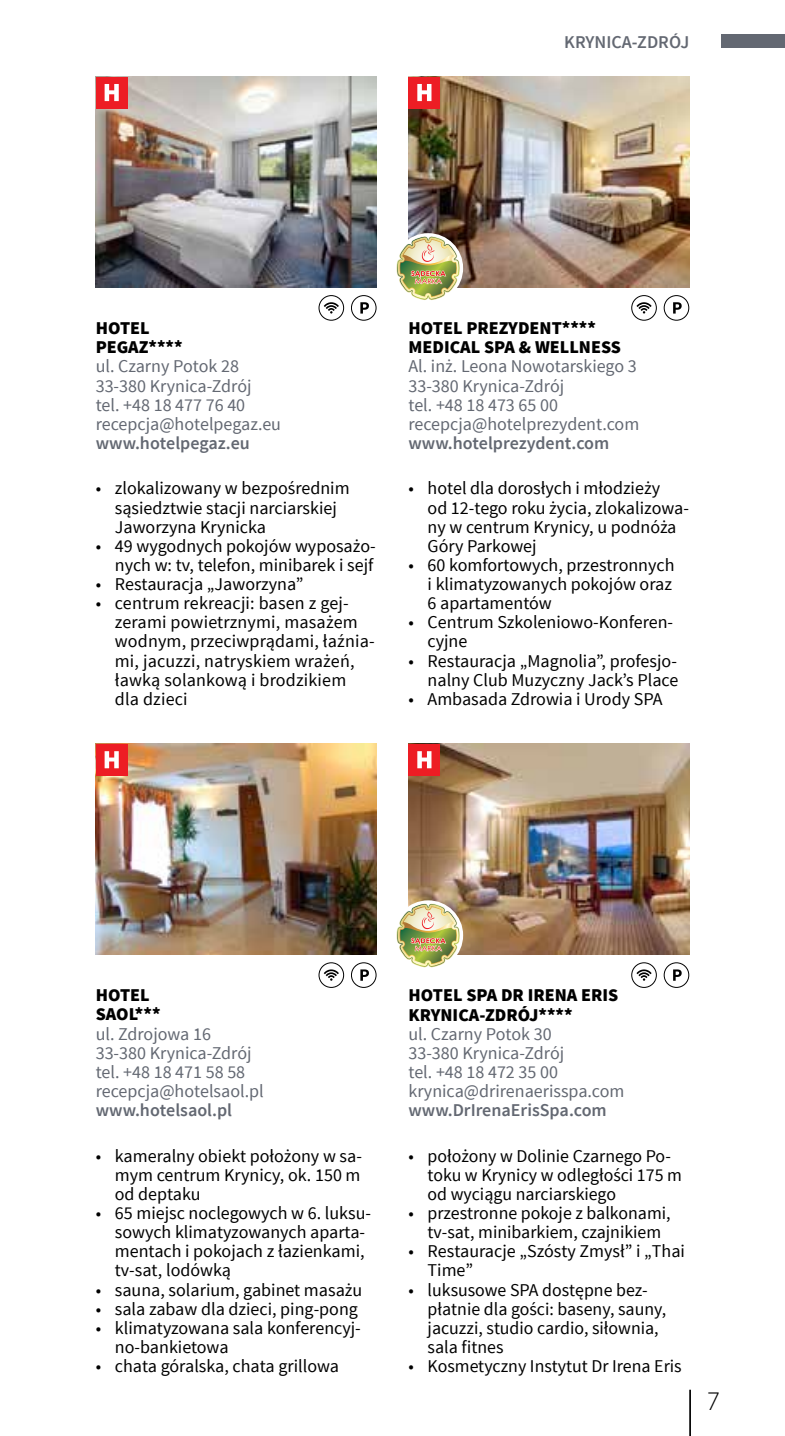
<style>
.page{position:relative;width:785px;height:1436px;background:#fff}
.page>*{position:absolute;margin:0;border:0;box-sizing:border-box;transform-origin:0 0}
.t1{font:300 27px "Myriad Pro";color:#000}
.t2{font:18px/19.1px "Source Sans Pro";color:#000}
.t3{font:18px/19.1px "Source Sans Pro";color:#636872}
.t4{font:900 18px/19.1px "Source Sans Pro";color:#000}
.t5{font:600 18px "Source Sans Pro";color:#636872}
</style>
<div class="page">
<hr style="left:689px;top:1389px;width:2px;height:46px;background:#000">
<div style="left:721px;top:35px;width:63px;height:13px;background:#636872"></div>
<img style="left:96px;top:77px;width:280px;height:210px">
<div style="left:351px;top:295px;width:25px;height:25px;border:1px solid #000;border-radius:50%"></div>
<svg style="left:360px;top:302px;width:9px;height:11px"></svg>
<svg style="left:323px;top:302px;width:16px;height:11px"></svg>
<div style="left:318px;top:295px;width:26px;height:25px;border:1px solid #000;border-radius:50%"></div>
<div style="left:96px;top:77px;width:32px;height:31px;background:#ed1d24"></div>
<svg style="left:105px;top:84px;width:14px;height:17px"></svg>
<img style="left:408px;top:77px;width:281px;height:210px">
<div style="left:393px;top:233px;width:70px;height:70px;background:#fff;border-radius:50%"></div>
<img style="left:396px;top:236px;width:64px;height:64px">
<div style="left:663px;top:295px;width:26px;height:25px;border:1px solid #000;border-radius:50%"></div>
<svg style="left:673px;top:302px;width:8px;height:11px"></svg>
<svg style="left:636px;top:302px;width:15px;height:11px"></svg>
<div style="left:631px;top:295px;width:25px;height:25px;border:1px solid #000;border-radius:50%"></div>
<div style="left:408px;top:77px;width:32px;height:31px;background:#ed1d24"></div>
<svg style="left:417px;top:84px;width:14px;height:17px"></svg>
<img style="left:96px;top:743px;width:280px;height:211px">
<div style="left:351px;top:962px;width:25px;height:25px;border:1px solid #000;border-radius:50%"></div>
<svg style="left:360px;top:969px;width:9px;height:11px"></svg>
<svg style="left:323px;top:969px;width:16px;height:11px"></svg>
<div style="left:318px;top:962px;width:26px;height:25px;border:1px solid #000;border-radius:50%"></div>
<div style="left:96px;top:743px;width:32px;height:32px;background:#ed1d24"></div>
<svg style="left:105px;top:751px;width:14px;height:17px"></svg>
<img style="left:408px;top:743px;width:281px;height:211px">
<div style="left:393px;top:900px;width:70px;height:70px;background:#fff;border-radius:50%"></div>
<img style="left:396px;top:903px;width:64px;height:64px">
<div style="left:663px;top:962px;width:26px;height:25px;border:1px solid #000;border-radius:50%"></div>
<svg style="left:673px;top:969px;width:8px;height:11px"></svg>
<svg style="left:636px;top:969px;width:15px;height:11px"></svg>
<div style="left:631px;top:962px;width:25px;height:25px;border:1px solid #000;border-radius:50%"></div>
<div style="left:408px;top:743px;width:32px;height:32px;background:#ed1d24"></div>
<svg style="left:417px;top:751px;width:14px;height:17px"></svg>
<p class="t5" style="left:564px;top:31px;width:126px">KRYNICA-ZDRÓJ</p>
<p class="t4" style="left:96px;top:319px;width:88px">HOTEL<br>PEGAZ****</p>
<p class="t3" style="left:96px;top:357px;width:187px">ul. Czarny Potok 28<br>33-380 Krynica-Zdrój<br>tel. +48 18 477 76 40 recepcja@hotelpegaz.eu</p>
<p class="t5" style="left:96px;top:431px;width:155px">www.hotelpegaz.eu</p>
<p class="t2" style="left:115px;top:479px;width:236px;text-indent:-19px">• zlokalizowany w bezpośrednim sąsiedztwie stacji narciarskiej<br>Jaworzyna Krynicka</p>
<p class="t2" style="left:96px;top:536px;width:281px;text-align:right">• 49 wygodnych pokojów wyposażo&shy;nych w: tv, telefon, minibarek i sejf</p>
<p class="t2" style="left:96px;top:574px;width:209px">• Restauracja „Jaworzyna”</p>
<p class="t2" style="left:115px;top:594px;width:261px;text-indent:-19px">• centrum rekreacji: basen z gej&shy;zerami powietrznymi, masażem wodnym, przeciwprądami, łaźnia&shy;mi, jacuzzi, natryskiem wrażeń, ławką solankową i brodzikiem dla dzieci</p>
<p class="t4" style="left:408px;top:319px;width:214px">HOTEL PREZYDENT****<br>MEDICAL SPA &amp; WELLNESS</p>
<p class="t3" style="left:408px;top:357px;width:232px">Al. inż. Leona Nowotarskiego 3<br>33-380 Krynica-Zdrój<br>tel. +48 18 473 65 00 recepcja@hotelprezydent.com</p>
<p class="t5" style="left:408px;top:431px;width:202px">www.hotelprezydent.com</p>
<p class="t2" style="left:427px;top:479px;width:263px;text-indent:-19px">• hotel dla dorosłych i młodzieży<br>od 12-tego roku życia, zlokalizowa&shy;ny w centrum Krynicy, u podnóża<br>Góry Parkowej</p>
<p class="t2" style="left:427px;top:555px;width:248px;text-indent:-19px">• 60 komfortowych, przestronnych i klimatyzowanych pokojów oraz<br>6 apartamentów</p>
<p class="t2" style="left:427px;top:613px;width:247px;text-indent:-19px">• Centrum Szkoleniowo-Konferen&shy;cyjne</p>
<p class="t2" style="left:408px;top:651px;width:271px;text-align:right">• Restauracja „Magnolia”, profesjo&shy;nalny Club Muzyczny Jack’s Place</p>
<p class="t2" style="left:408px;top:689px;width:256px">• Ambasada Zdrowia i Urody SPA</p>
<p class="t4" style="left:96px;top:986px;width:66px">HOTEL<br>SAOL***</p>
<p class="t3" style="left:96px;top:1024px;width:169px">ul. Zdrojowa 16<br>33-380 Krynica-Zdrój tel. +48 18 471 58 58 recepcja@hotelsaol.pl</p>
<p class="t5" style="left:96px;top:1098px;width:138px">www.hotelsaol.pl</p>
<p class="t2" style="left:115px;top:1146px;width:248px;text-align:justify;text-indent:-19px">• kameralny obiekt położony w sa&shy;mym centrum Krynicy, ok. 150 m od deptaku</p>
<p class="t2" style="left:115px;top:1203px;width:258px;text-indent:-19px">• 65 miejsc noclegowych w 6. luksu&shy;sowych klimatyzowanych aparta&shy;mentach i pokojach z łazienkami, tv-sat, lodówką</p>
<p class="t2" style="left:96px;top:1279px;width:268px">• sauna, solarium, gabinet masażu</p>
<p class="t2" style="left:96px;top:1299px;width:264px">• sala zabaw dla dzieci, ping-pong</p>
<p class="t2" style="left:115px;top:1318px;width:247px;text-indent:-19px">• klimatyzowana sala konferencyj&shy;no-bankietowa</p>
<p class="t2" style="left:96px;top:1356px;width:245px">• chata góralska, chata grillowa</p>
<p class="t4" style="left:408px;top:986px;width:211px">HOTEL SPA DR IRENA ERIS<br>KRYNICA-ZDRÓJ****</p>
<p class="t3" style="left:408px;top:1024px;width:217px">ul. Czarny Potok 30<br>33-380 Krynica-Zdrój<br>tel. +48 18 472 35 00 krynica@drirenaerisspa.com</p>
<p class="t5" style="left:408px;top:1098px;width:200px">www.DrIrenaErisSpa.com</p>
<p class="t2" style="left:427px;top:1146px;width:256px;text-indent:-19px">• położony w Dolinie Czarnego Po&shy;toku w Krynicy w odległości 175 m od wyciągu narciarskiego</p>
<p class="t2" style="left:408px;top:1203px;width:264px;text-align:center">• przestronne pokoje z balkonami, tv-sat, minibarkiem, czajnikiem</p>
<p class="t2" style="left:427px;top:1241px;width:259px;text-indent:-19px">• Restauracje „Szósty Zmysł” i „Thai<br>Time”</p>
<p class="t2" style="left:427px;top:1280px;width:240px;text-indent:-19px">• luksusowe SPA dostępne bez&shy;płatnie dla gości: baseny, sauny, jacuzzi, studio cardio, siłownia, sala fitnes</p>
<p class="t2" style="left:408px;top:1356px;width:275px">• Kosmetyczny Instytut Dr Irena Eris</p>
<h1 class="t1" style="left:706px;top:1384px;width:15px">7</h1>
</div>
